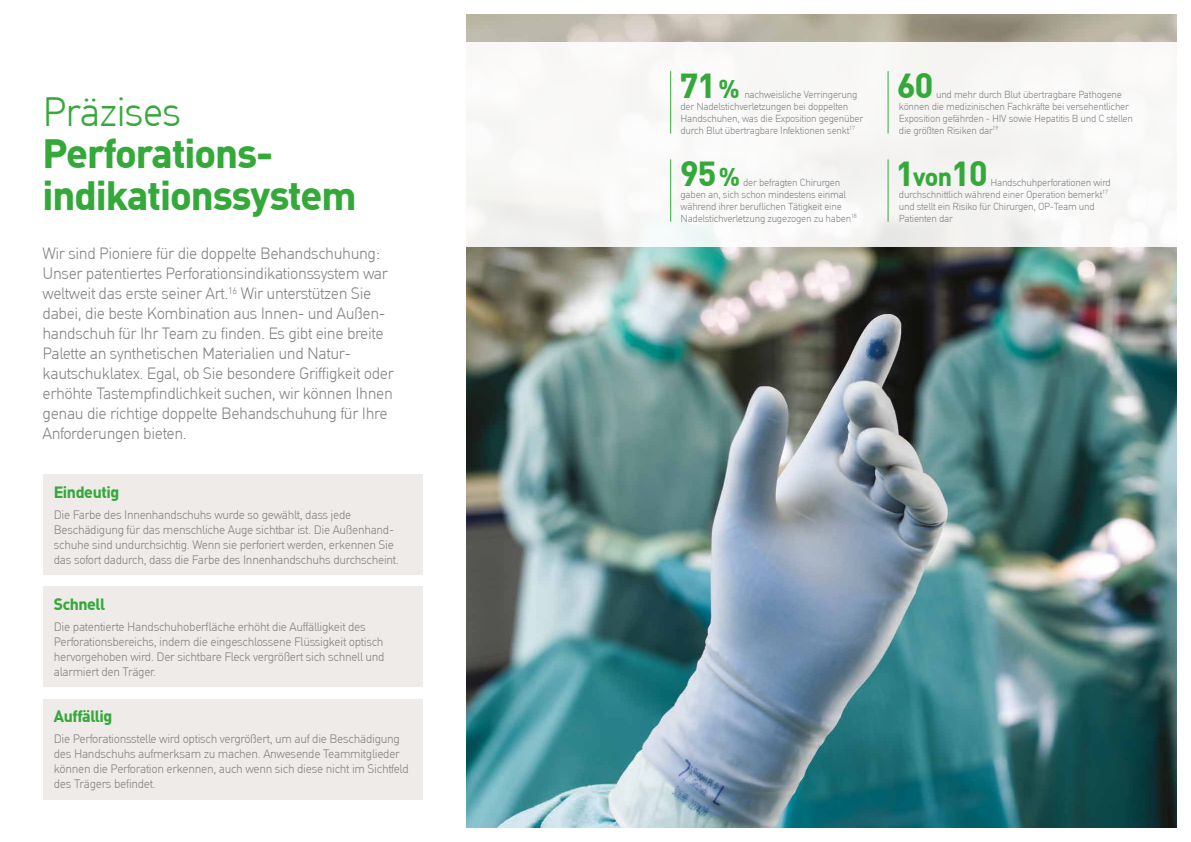
<style>
.page{position:relative;width:1191px;height:842px;background:#fff}
.page>*{position:absolute;margin:0;border:0;box-sizing:border-box;transform-origin:0 0}
.t1{font:700 40px/42px "Molnlycke Din";letter-spacing:-.025em;color:#34a93a}
.t2{font:300 40px "Molnlycke Din";letter-spacing:-.025em;color:#34a93a}
.t3{font:700 34px "Molnlycke Din";letter-spacing:-.025em;color:#34a93a}
.t4{font:300 16px/20px "Molnlycke Din";letter-spacing:-.025em;color:#878686}
.t5{font:700 16px "Molnlycke Din";letter-spacing:-.025em;color:#34a93a}
.t6{font:300 12px/15px "Molnlycke Din";letter-spacing:-.025em;color:#878686}
.t7{font:300 10px/12px "Molnlycke Din";letter-spacing:-.025em;color:#878686}
.s1{font-size:25px}
</style>
<div class="page">
<img style="left:466px;top:14px;width:710px;height:814px">
<div style="left:14px;top:43px;width:1177px;height:204px;background:#fff"></div>
<div style="left:43px;top:474px;width:379px;height:101px;background:#eeebe8"></div>
<div style="left:43px;top:586px;width:379px;height:101px;background:#eeebe8"></div>
<div style="left:43px;top:699px;width:379px;height:100px;background:#eeebe8"></div>
<hr style="left:670px;top:71px;width:1px;height:63px;background:#34a93a">
<hr style="left:887px;top:71px;width:1px;height:63px;background:#34a93a">
<hr style="left:670px;top:159px;width:1px;height:63px;background:#34a93a">
<hr style="left:887px;top:159px;width:1px;height:63px;background:#34a93a">
<h1 class="t2" style="left:43px;top:89px;width:140px">Präzises</h1>
<h1 class="t1" style="left:43px;top:131px;width:315px">Perforations&shy;indikationssystem</h1>
<p class="t4" style="left:43px;top:244px;width:353px">Wir sind Pioniere für die doppelte Behandschuhung:<br>Unser patentiertes Perforationsindikationssystem war weltweit das erste seiner Art.<sup>16</sup> Wir unterstützen Sie dabei, die beste Kombination aus Innen- und Außen&shy;handschuh für Ihr Team zu finden. Es gibt eine breite Palette an synthetischen Materialien und Natur&shy;kautschuklatex. Egal, ob Sie besondere Griffigkeit oder erhöhte Tastempfindlichkeit suchen, wir können Ihnen genau die richtige doppelte Behandschuhung für Ihre Anforderungen bieten.</p>
<h3 class="t5" style="left:54px;top:482px;width:67px">Eindeutig</h3>
<p class="t6" style="left:54px;top:507px;width:347px">Die Farbe des Innenhandschuhs wurde so gewählt, dass jede Beschädigung für das menschliche Auge sichtbar ist. Die Außenhand&shy;schuhe sind undurchsichtig. Wenn sie perforiert werden, erkennen Sie das sofort dadurch, dass die Farbe des Innenhandschuhs durchscheint.</p>
<h3 class="t5" style="left:54px;top:594px;width:53px">Schnell</h3>
<p class="t6" style="left:54px;top:619px;width:332px">Die patentierte Handschuhoberfläche erhöht die Auffälligkeit des Perforationsbereichs, indem die eingeschlossene Flüssigkeit optisch hervorgehoben wird. Der sichtbare Fleck vergrößert sich schnell und alarmiert den Träger.</p>
<h3 class="t5" style="left:54px;top:707px;width:60px">Auffällig</h3>
<p class="t6" style="left:54px;top:731px;width:356px">Die Perforationsstelle wird optisch vergrößert, um auf die Beschädigung des Handschuhs aufmerksam zu machen. Anwesende Teammitglieder können die Perforation erkennen, auch wenn sich diese nicht im Sichtfeld des Trägers befindet.</p>
<h2 class="t3" style="left:680px;top:64px;width:61px">71<span class="s1">%</span></h2>
<p class="t7" style="left:680px;top:88px;width:184px;text-indent:64px">nachweisliche Verringerung der Nadelstichverletzungen bei doppelten Handschuhen, was die Exposition gegenüber durch Blut übertragbare Infektionen senkt<sup>17</sup></p>
<h2 class="t3" style="left:897px;top:64px;width:38px">60</h2>
<p class="t7" style="left:899px;top:88px;width:235px;text-indent:37px">und mehr durch Blut übertragbare Pathogene können die medizinischen Fachkräfte bei versehentlicher Exposition gefährden - HIV sowie Hepatitis B und C stellen die größten Risiken dar<sup>19</sup></p>
<h2 class="t3" style="left:680px;top:152px;width:61px">95<span class="s1">%</span></h2>
<p class="t7" style="left:680px;top:176px;width:178px;text-indent:63px">der befragten Chirurgen gaben an, sich schon mindestens einmal während ihrer beruflichen Tätigkeit eine Nadelstichverletzung zugezogen zu haben<sup>18</sup></p>
<h2 class="t3" style="left:895px;top:152px;width:93px">1<span class="s1">von</span>10</h2>
<p class="t7" style="left:899px;top:176px;width:213px;text-indent:91px">Handschuhperforationen wird durchschnittlich während einer Operation bemerkt<sup>17 </sup>und stellt ein Risiko für Chirurgen, OP-Team und Patienten dar</p>
</div>
